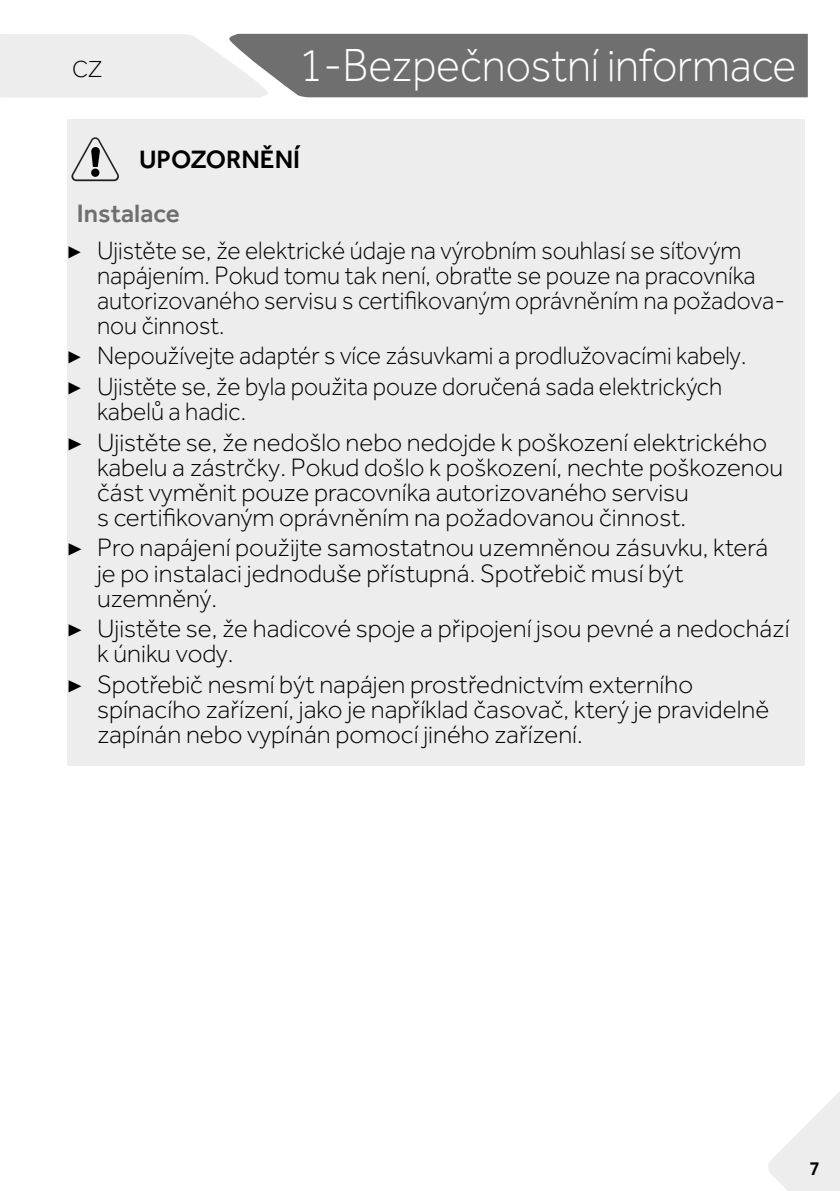
<style>
.page{position:relative;width:840px;height:1191px;background:#fff}
.page>*{position:absolute;margin:0;border:0;box-sizing:border-box;transform-origin:0 0}
.t1{font:300 48px "Effra";letter-spacing:-.005em;color:#fff;scale:.93 1}
.t2{font:300 26px/25px "Effra";color:#000}
.t3{font:300 26px/25px "Effra";color:#000;scale:.95 1}
.t4{font:500 26px "Effra";color:#000}
.t5{font:300 24px "Effra";color:#000}
.t6{font:500 20px "Effra";color:#000}
.s1{font-weight:500;color:#706f6f}
.s2{font-family:"Minion Pro";font-weight:400}
</style>
<div class="page">
<svg style="left:768px;top:1093px;width:71px;height:98px"></svg>
<svg style="left:0;top:34px;width:807px;height:64px;background:#9a9999"></svg>
<div style="left:67px;top:119px;width:737px;height:646px;background:#ededed"></div>
<svg style="left:71px;top:137px;width:48px;height:44px"></svg>
<div style="left:91px;top:169px;width:8px;height:8px;background:#000;border-radius:50%"></div>
<p class="t5" style="left:72px;top:55px;width:32px">CZ</p>
<h1 class="t1" style="left:299px;top:38px;width:536px">1-Bezpečnostní informace</h1>
<p class="t4" style="left:139px;top:144px;width:162px">UPOZORNĚNÍ</p>
<p class="t3" style="left:67px;top:195px;width:711px;line-height:36.4px;text-indent:10px"><span class="s1">Instalace<br></span><span class="s2">▶</span> Ujistěte se, že elektrické údaje na výrobním souhlasí se síťovým</p>
<p class="t3" style="left:97px;top:262px;width:725px">napájením. Pokud tomu tak není, obraťte se pouze na pracovníka autorizovaného servisu s certifikovaným oprávněním na požadova&shy;nou činnost.</p>
<p class="t3" style="left:67px;top:340px;width:716px;line-height:30.6px"><span class="s2">▶</span> Nepoužívejte adaptér s více zásuvkami a prodlužovacími kabely. <span class="s2">▶</span> Ujistěte se, že byla použita pouze doručená sada elektrických</p>
<p class="t3" style="left:67px;top:396px;width:738px;line-height:30.6px;text-indent:30px">kabelů a hadic.<br><span class="s2">▶</span> Ujistěte se, že nedošlo nebo nedojde k poškození elektrického</p>
<p class="t2" style="left:97px;top:454px;width:687px">kabelu a zástrčky. Pokud došlo k poškození, nechte poškozenou část vyměnit pouze pracovníka autorizovaného servisu<br>s certifikovaným oprávněním na požadovanou činnost.</p>
<p class="t2" style="left:97px;top:535px;width:672px;text-indent:-30px"><span class="s2">▶</span> Pro napájení použijte samostatnou uzemněnou zásuvku, která je po instalaci jednoduše přístupná. Spotřebič musí být uzemněný.</p>
<p class="t2" style="left:97px;top:616px;width:693px;text-indent:-30px"><span class="s2">▶</span> Ujistěte se, že hadicové spoje a připojení jsou pevné a nedochází k úniku vody.</p>
<p class="t2" style="left:97px;top:671px;width:673px;text-indent:-30px"><span class="s2">▶</span> Spotřebič nesmí být napájen prostřednictvím externího spínacího zařízení, jako je například časovač, který je pravidelně zapínán nebo vypínán pomocí jiného zařízení.</p>
<p class="t6" style="left:808px;top:1156px;width:12px">7</p>
</div>
